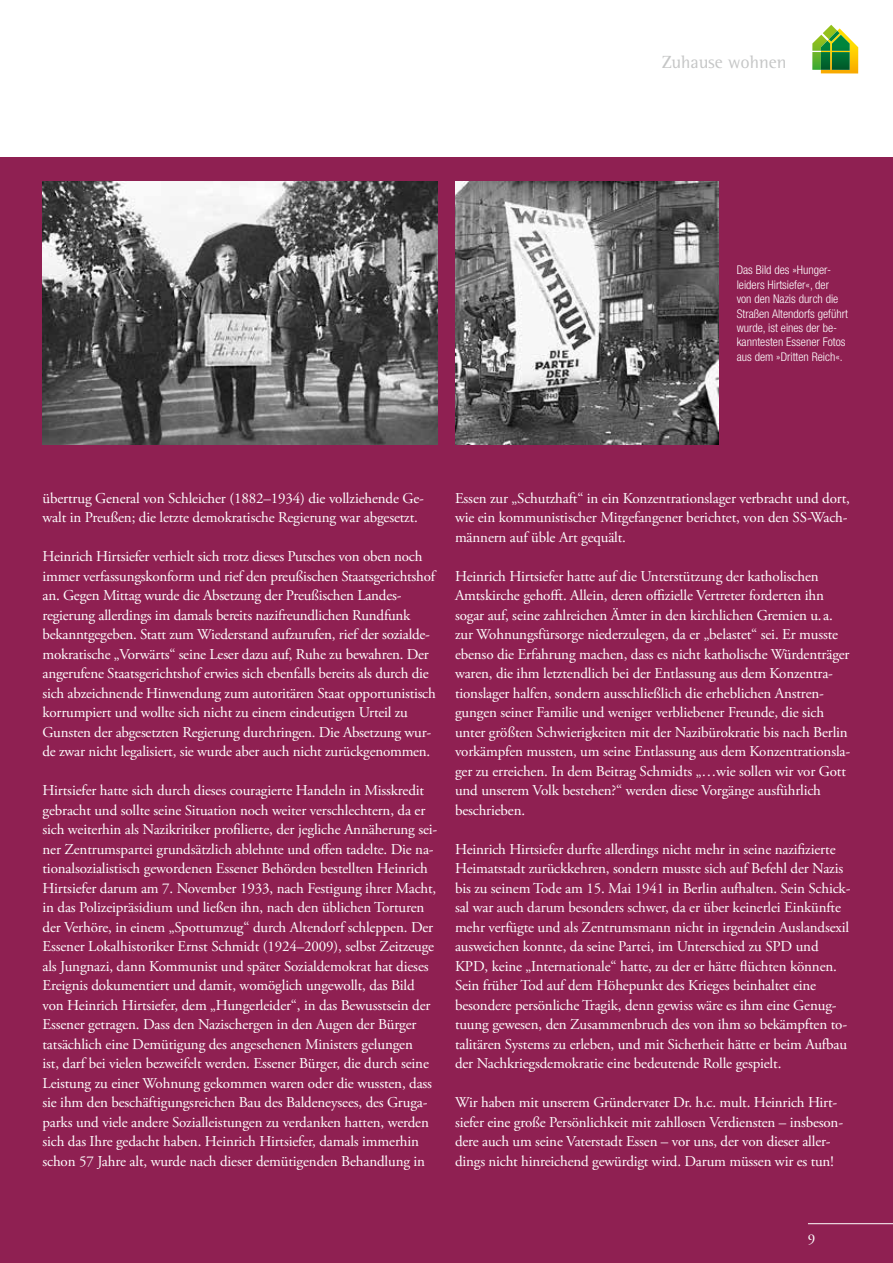
<style>
.page{position:relative;width:893px;height:1263px;background:#fff}
.page>*{position:absolute;margin:0;border:0;box-sizing:border-box;transform-origin:0 0}
.t1{font:18px "Rotis Semi Serif";color:#c5c6c6}
.t2{font:15px/19.5px "Adobe Garamond Pro";letter-spacing:-.01em;color:#fff}
.t3{font:300 condensed 12px/14.4px "Helvetica Neue";color:#fff}
</style>
<div class="page">
<div style="left:0;top:157px;width:893px;height:1106px;background:#8f2052"></div>
<img style="left:43px;top:181px;width:395px;height:263px">
<img style="left:455px;top:181px;width:263px;height:263px">
<svg style="left:812px;top:25px;width:46px;height:49px"></svg>
<hr style="left:808px;top:1223px;width:85px;height:1px;background:#fff">
<p class="t1" style="left:662px;top:51px;width:126px">Zuhause wohnen</p>
<p class="t3" style="left:737px;top:263px;width:113px">Das Bild des »Hunger&shy;leiders Hirtsiefer«, der<br>von den Nazis durch die<br>Straßen Altendorfs geführt wurde, ist eines der be&shy;kanntesten Essener Fotos aus dem »Dritten Reich«.</p>
<p class="t2" style="left:43px;top:489px;width:383px">übertrug General von Schleicher (1882–1934) die vollziehende Ge&shy;walt in Preußen; die letzte demokratische Regierung war abgesetzt.</p>
<p class="t2" style="left:43px;top:547px;width:395px">Heinrich Hirtsiefer verhielt sich trotz dieses Putsches von oben noch immer verfassungskonform und rief den preußischen Staatsgerichtshof an. Gegen Mittag wurde die Absetzung der Preußischen Landes&shy;regierung allerdings im damals bereits nazifreundlichen Rundfunk bekanntgegeben. Statt zum Wiederstand aufzurufen, rief der sozialde&shy;mokratische „Vorwärts“ seine Leser dazu auf, Ruhe zu bewahren. Der angerufene Staatsgerichtshof erwies sich ebenfalls bereits als durch die sich abzeichnende Hinwendung zum autoritären Staat opportunistisch korrumpiert und wollte sich nicht zu einem eindeutigen Urteil zu Gunsten der abgesetzten Regierung durchringen. Die Absetzung wur&shy;de zwar nicht legalisiert, sie wurde aber auch nicht zurückgenommen.</p>
<p class="t2" style="left:43px;top:781px;width:396px">Hirtsiefer hatte sich durch dieses couragierte Handeln in Misskredit gebracht und sollte seine Situation noch weiter verschlechtern, da er sich weiterhin als Nazikritiker profilierte, der jegliche Annäherung sei&shy;ner Zentrumspartei grundsätzlich ablehnte und offen tadelte. Die na&shy;tionalsozialistisch gewordenen Essener Behörden bestellten Heinrich Hirtsiefer darum am 7. November 1933, nach Festigung ihrer Macht, in das Polizeipräsidium und ließen ihn, nach den üblichen Torturen der Verhöre, in einem „Spottumzug“ durch Altendorf schleppen. Der Essener Lokalhistoriker Ernst Schmidt (1924–2009), selbst Zeitzeuge als Jungnazi, dann Kommunist und später Sozialdemokrat hat dieses Ereignis dokumentiert und damit, womöglich ungewollt, das Bild von Heinrich Hirtsiefer, dem „Hungerleider“, in das Bewusstsein der Essener getragen. Dass den Nazischergen in den Augen der Bürger tatsächlich eine Demütigung des angesehenen Ministers gelungen<br>ist, darf bei vielen bezweifelt werden. Essener Bürger, die durch seine Leistung zu einer Wohnung gekommen waren oder die wussten, dass sie ihm den beschäftigungsreichen Bau des Baldeneysees, des Gruga&shy;parks und viele andere Sozialleistungen zu verdanken hatten, werden sich das Ihre gedacht haben. Heinrich Hirtsiefer, damals immerhin schon 57 Jahre alt, wurde nach dieser demütigenden Behandlung in</p>
<p class="t2" style="left:455px;top:489px;width:396px">Essen zur „Schutzhaft“ in ein Konzentrationslager verbracht und dort, wie ein kommunistischer Mitgefangener berichtet, von den SS-Wach&shy;männern auf üble Art gequält.</p>
<p class="t2" style="left:455px;top:567px;width:397px">Heinrich Hirtsiefer hatte auf die Unterstützung der katholischen Amtskirche gehofft. Allein, deren offizielle Vertreter forderten ihn sogar auf, seine zahlreichen Ämter in den kirchlichen Gremien u. a. zur Wohnungsfürsorge niederzulegen, da er „belastet“ sei. Er musste ebenso die Erfahrung machen, dass es nicht katholische Würdenträger waren, die ihm letztendlich bei der Entlassung aus dem Konzentra&shy;tionslager halfen, sondern ausschließlich die erheblichen Anstren&shy;gungen seiner Familie und weniger verbliebener Freunde, die sich unter größten Schwierigkeiten mit der Nazibürokratie bis nach Berlin vorkämpfen mussten, um seine Entlassung aus dem Konzentrationsla&shy;ger zu erreichen. In dem Beitrag Schmidts „…wie sollen wir vor Gott und unserem Volk bestehen?“ werden diese Vorgänge ausführlich beschrieben.</p>
<p class="t2" style="left:455px;top:840px;width:397px">Heinrich Hirtsiefer durfte allerdings nicht mehr in seine nazifizierte Heimatstadt zurückkehren, sondern musste sich auf Befehl der Nazis bis zu seinem Tode am 15. Mai 1941 in Berlin aufhalten. Sein Schick&shy;sal war auch darum besonders schwer, da er über keinerlei Einkünfte mehr verfügte und als Zentrumsmann nicht in irgendein Auslandsexil ausweichen konnte, da seine Partei, im Unterschied zu SPD und KPD, keine „Internationale“ hatte, zu der er hätte flüchten können.<br>Sein früher Tod auf dem Höhepunkt des Krieges beinhaltet eine besondere persönliche Tragik, denn gewiss wäre es ihm eine Genug&shy;tuung gewesen, den Zusammenbruch des von ihm so bekämpften to&shy;talitären Systems zu erleben, und mit Sicherheit hätte er beim Aufbau der Nachkriegsdemokratie eine bedeutende Rolle gespielt.</p>
<p class="t2" style="left:455px;top:1093px;width:390px">Wir haben mit unserem Gründervater Dr. h.c. mult. Heinrich Hirt&shy;siefer eine große Persönlichkeit mit zahllosen Verdiensten – insbeson&shy;dere auch um seine Vaterstadt Essen – vor uns, der von dieser aller&shy;dings nicht hinreichend gewürdigt wird. Darum müssen wir es tun!</p>
<p class="t2" style="left:808px;top:1230px;width:9px">9</p>
</div>
